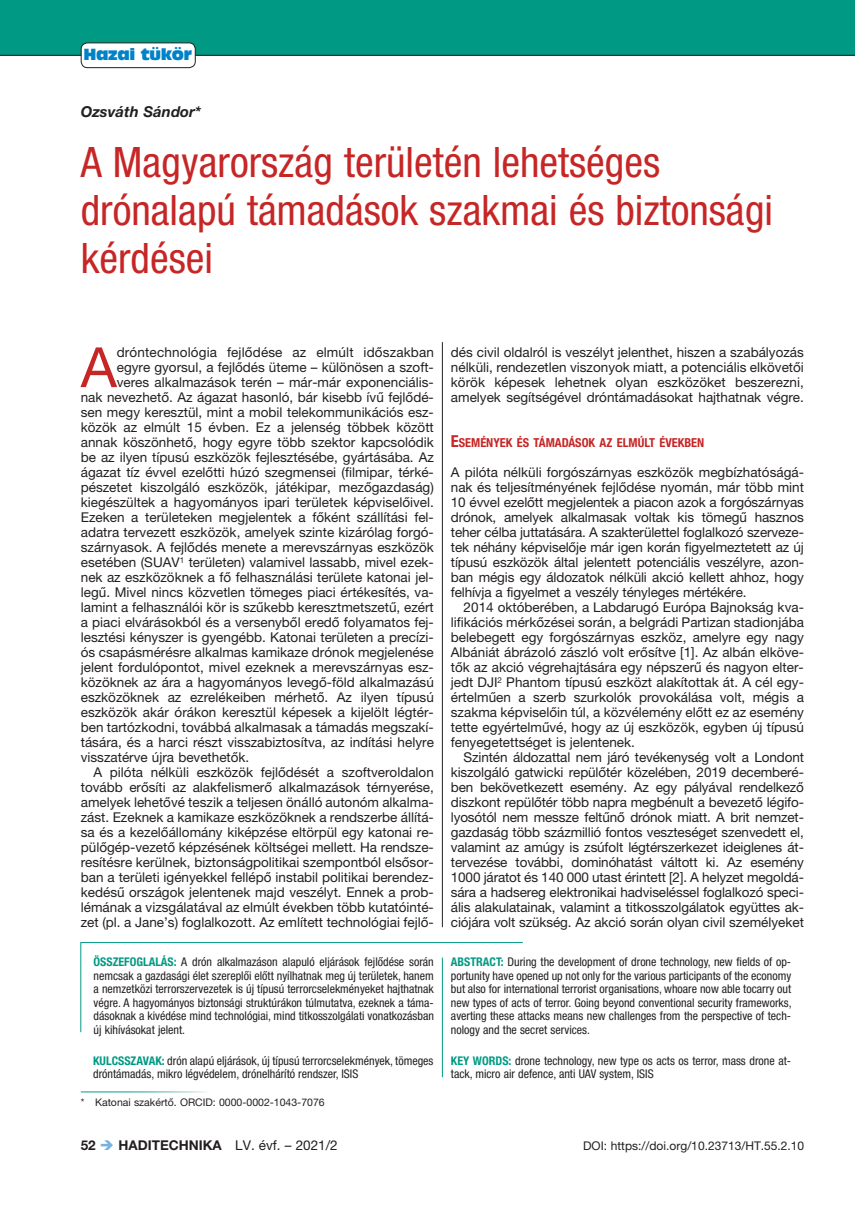
<style>
.page{position:relative;width:855px;height:1212px;background:#fff}
.page>*{position:absolute;margin:0;border:0;box-sizing:border-box;transform-origin:0 0}
.t1{font:55.5px "Helvetica Neue LT Pro";color:#c62626}
.t2{font:condensed 42px/48px "Helvetica Neue LT Pro";color:#c62626}
.t3{font:italic 700 15px "Helvetica Neue LT Pro";color:#231f20}
.t4{font:15px "Antique Olive Compact";letter-spacing:-.02em;color:#0082c8}
.t5{font:13.5px/15px "Helvetica Neue LT Pro";color:#231f20;text-align:justify}
.t6{font:700 13.5px "Helvetica Neue LT Pro";color:#231f20}
.t7{font:700 condensed 12.3px "Helvetica Neue LT Pro";color:#c62626}
.t8{font:condensed 12px/13.5px "Helvetica Neue LT Pro";color:#231f20;text-align:justify}
.t9{font:12px "Helvetica Neue LT Pro";color:#231f20}
.t10{font:10.5px "Helvetica Neue LT Pro";color:#231f20}
.s1{font-size:16.5px}
.s2{font-weight:700;color:#009a84}
.s3{color:#76b1df}
.s4{font-weight:400}
</style>
<div class="page">
<hr style="left:442px;top:957px;width:1px;height:120px;background:#009a84">
<svg style="left:80px;top:942px;width:443px;height:91px"></svg>
<div style="left:0;top:0;width:855px;height:55px;background:#009a84"></div>
<hr style="left:0;top:55px;width:855px;height:1px;background:#231f20">
<div style="left:81px;top:43px;width:114px;height:25px;background:#fff;border-radius:6px"></div>
<div style="left:81px;top:43px;width:115px;height:25px;border:1px solid #231f20;border-radius:6px"></div>
<hr style="left:442px;top:342px;width:1px;height:585px;background:#231f20">
<p class="t4" style="left:83px;top:44px;width:110px">Hazai tükör</p>
<p class="t3" style="left:81px;top:102px;width:122px">Ozsváth Sándor*</p>
<h2 class="t2" style="left:81px;top:138px;width:693px">A Magyarország területén lehetséges drónalapú támadások szakmai és biztonsági kérdései</h2>
<h1 class="t1" style="left:81px;top:334px;width:37px">A</h1>
<p class="t5" style="left:117px;top:345px;width:319px">dróntechnológia fejlődése az elmúlt időszakban</p>
<p class="t5" style="left:117px;top:360px;width:318px">egyre gyorsul, a fejlődés üteme – különösen a szoft-</p>
<p class="t5" style="left:117px;top:375px;width:318px">veres alkalmazások terén – már-már exponenciális-</p>
<p class="t5" style="left:81px;top:390px;width:354px">nak nevezhető. Az ágazat hasonló, bár kisebb ívű fejlődé-</p>
<p class="t5" style="left:81px;top:405px;width:354px">sen megy keresztül, mint a mobil telekommunikációs esz-</p>
<p class="t5" style="left:81px;top:420px;width:354px">közök az elmúlt 15 évben. Ez a jelenség többek között</p>
<p class="t5" style="left:81px;top:435px;width:354px">annak köszönhető, hogy egyre több szektor kapcsolódik</p>
<p class="t5" style="left:81px;top:450px;width:354px">be az ilyen típusú eszközök fejlesztésébe, gyártásába. Az</p>
<p class="t5" style="left:81px;top:465px;width:354px">ágazat tíz évvel ezelőtti húzó szegmensei (filmipar, térké-</p>
<p class="t5" style="left:81px;top:480px;width:354px">pészetet kiszolgáló eszközök, játékipar, mezőgazdaság)</p>
<p class="t5" style="left:81px;top:495px;width:354px">kiegészültek a hagyományos ipari területek képviselőivel.</p>
<p class="t5" style="left:81px;top:510px;width:354px">Ezeken a területeken megjelentek a főként szállítási fel-</p>
<p class="t5" style="left:81px;top:525px;width:354px">adatra tervezett eszközök, amelyek szinte kizárólag forgó-</p>
<p class="t5" style="left:81px;top:540px;width:354px">szárnyasok. A fejlődés menete a merevszárnyas eszközök</p>
<p class="t5" style="left:81px;top:555px;width:354px">esetében (SUAV<sup>1</sup> területen) valamivel lassabb, mivel ezek-</p>
<p class="t5" style="left:81px;top:570px;width:354px">nek az eszközöknek a fő felhasználási területe katonai jel-</p>
<p class="t5" style="left:81px;top:585px;width:354px">legű. Mivel nincs közvetlen tömeges piaci értékesítés, va-</p>
<p class="t5" style="left:81px;top:600px;width:354px">lamint a felhasználói kör is szűkebb keresztmetszetű, ezért</p>
<p class="t5" style="left:81px;top:615px;width:354px">a piaci elvárásokból és a versenyből eredő folyamatos fej-</p>
<p class="t5" style="left:81px;top:630px;width:354px">lesztési kényszer is gyengébb. Katonai területen a precízi-</p>
<p class="t5" style="left:81px;top:645px;width:354px">ós csapásmérésre alkalmas kamikaze drónok megjelenése</p>
<p class="t5" style="left:81px;top:660px;width:354px">jelent fordulópontot, mivel ezeknek a merevszárnyas esz-</p>
<p class="t5" style="left:81px;top:675px;width:354px">közöknek az ára a hagyományos levegő-föld alkalmazású</p>
<p class="t5" style="left:81px;top:690px;width:354px">eszközöknek az ezrelékeiben mérhető. Az ilyen típusú</p>
<p class="t5" style="left:81px;top:705px;width:354px">eszközök akár órákon keresztül képesek a kijelölt légtér-</p>
<p class="t5" style="left:81px;top:720px;width:354px">ben tartózkodni, továbbá alkalmasak a támadás megszakí-</p>
<p class="t5" style="left:81px;top:735px;width:354px">tására, és a harci részt visszabiztosítva, az indítási helyre</p>
<p class="t5" style="left:81px;top:750px;width:170px">visszatérve újra bevethetők.</p>
<p class="t5" style="left:94px;top:765px;width:342px">A pilóta nélküli eszközök fejlődését a szoftveroldalon</p>
<p class="t5" style="left:81px;top:780px;width:354px">tovább erősíti az alakfelismerő alkalmazások térnyerése,</p>
<p class="t5" style="left:81px;top:795px;width:354px">amelyek lehetővé teszik a teljesen önálló autonóm alkalma-</p>
<p class="t5" style="left:81px;top:810px;width:354px">zást. Ezeknek a kamikaze eszközöknek a rendszerbe állítá-</p>
<p class="t5" style="left:81px;top:825px;width:354px">sa és a kezelőállomány kiképzése eltörpül egy katonai re-</p>
<p class="t5" style="left:81px;top:840px;width:354px">pülőgép-vezető képzésének költségei mellett. Ha rendsze-</p>
<p class="t5" style="left:81px;top:855px;width:354px">resítésre kerülnek, biztonságpolitikai szempontból elsősor-</p>
<p class="t5" style="left:81px;top:870px;width:354px">ban a területi igényekkel fellépő instabil politikai berendez-</p>
<p class="t5" style="left:81px;top:885px;width:354px">kedésű országok jelentenek majd veszélyt. Ennek a prob-</p>
<p class="t5" style="left:81px;top:900px;width:354px">lémának a vizsgálatával az elmúlt években több kutatóinté-</p>
<p class="t5" style="left:81px;top:915px;width:354px">zet (pl. a Jane’s) foglalkozott. Az említett technológiai fejlő-</p>
<p class="t5" style="left:451px;top:345px;width:354px">dés civil oldalról is veszélyt jelenthet, hiszen a szabályozás nélküli, rendezetlen viszonyok miatt, a potenciális elkövetői körök képesek lehetnek olyan eszközöket beszerezni, amelyek segítségével dróntámadásokat hajthatnak végre.</p>
<p class="t7" style="left:451px;top:435px;width:255px"><span class="s1">E</span>SEMÉNYEK ÉS TÁMADÁSOK AZ ELMÚLT ÉVEKBEN</p>
<p class="t5" style="left:451px;top:465px;width:354px">A pilóta nélküli forgószárnyas eszközök megbízhatóságá&shy;nak és teljesítményének fejlődése nyomán, már több mint 10 évvel ezelőtt megjelentek a piacon azok a forgószárnyas drónok, amelyek alkalmasak voltak kis tömegű hasznos teher célba juttatására. A szakterülettel foglalkozó szerveze&shy;tek néhány képviselője már igen korán figyelmeztetett az új típusú eszközök által jelentett potenciális veszélyre, azon&shy;ban mégis egy áldozatok nélküli akció kellett ahhoz, hogy felhívja a figyelmet a veszély tényleges mértékére.</p>
<p class="t5" style="left:451px;top:600px;width:354px;text-indent:13px">2014 októberében, a Labdarugó Európa Bajnokság kva&shy;lifikációs mérkőzései során, a belgrádi Partizan stadionjába belebegett egy forgószárnyas eszköz, amelyre egy nagy Albániát ábrázoló zászló volt erősítve [1]. Az albán elköve&shy;tők az akció végrehajtására egy népszerű és nagyon elter&shy;jedt DJI<sup>2</sup> Phantom típusú eszközt alakítottak át. A cél egy&shy;értelműen a szerb szurkolók provokálása volt, mégis a szakma képviselőin túl, a közvélemény előtt ez az esemény tette egyértelművé, hogy az új eszközök, egyben új típusú fenyegetettséget is jelentenek.</p>
<p class="t5" style="left:451px;top:750px;width:354px;text-indent:13px">Szintén áldozattal nem járó tevékenység volt a Londont kiszolgáló gatwicki repülőtér közelében, 2019 decemberé&shy;ben bekövetkezett esemény. Az egy pályával rendelkező diszkont repülőtér több napra megbénult a bevezető légifo&shy;lyosótól nem messze feltűnő drónok miatt. A brit nemzet&shy;gazdaság több százmillió fontos veszteséget szenvedett el, valamint az amúgy is zsúfolt légtérszerkezet ideiglenes át&shy;tervezése további, dominóhatást váltott ki. Az esemény 1000 járatot és 140 000 utast érintett [2]. A helyzet megoldá&shy;sára a hadsereg elektronikai hadviseléssel foglalkozó speci&shy;ális alakulatainak, valamint a titkosszolgálatok együttes ak&shy;ciójára volt szükség. Az akció során olyan civil személyeket</p>
<p class="t8" style="left:94px;top:955px;width:342px"><span class="s2">ÖSSZEFOGLALÁS:</span> A drón alkalmazáson alapuló eljárások fejlődése során nemcsak a gazdasági élet szereplői előtt nyílhatnak meg új területek, hanem a nemzetközi terrorszervezetek is új típusú terrorcselekményeket hajthatnak végre. A hagyományos biztonsági struktúrákon túlmutatva, ezeknek a táma&shy;dásoknak a kivédése mind technológiai, mind titkosszolgálati vonatkozásban új kihívásokat jelent.</p>
<p class="t8" style="left:451px;top:955px;width:342px"><span class="s2">ABSTRACT:</span> During the development of drone technology, new fields of op&shy;portunity have opened up not only for the various participants of the economy but also for international terrorist organisations, whoare now able tocarry out new types of acts of terror. Going beyond conventional security frameworks, averting these attacks means new challenges from the perspective of tech&shy;nology and the secret services.</p>
<p class="t8" style="left:451px;top:1054px;width:342px"><span class="s2">KEY WORDS:</span> drone technology, new type os acts os terror, mass drone at&shy;tack, micro air defence, anti UAV system, ISIS</p>
<p class="t8" style="left:93px;top:1054px;width:342px"><span class="s2">KULCSSZAVAK:</span> drón alapú eljárások, új típusú terrorcselekmények, tömeges dróntámadás, mikro légvédelem, drónelhárító rendszer, ISIS</p>
<p class="t10" style="left:81px;top:1096px;width:245px">* Katonai szakértő. ORCID: 0000-0002-1043-7076</p>
<p class="t6" style="left:81px;top:1137px;width:258px">52 <span class="s3">➔</span> HADITECHNIKA <span class="s4">LV. évf. – 2021/2</span></p>
<p class="t9" style="left:583px;top:1139px;width:223px">DOI: https://doi.org/10.23713/HT.55.2.10</p>
</div>
